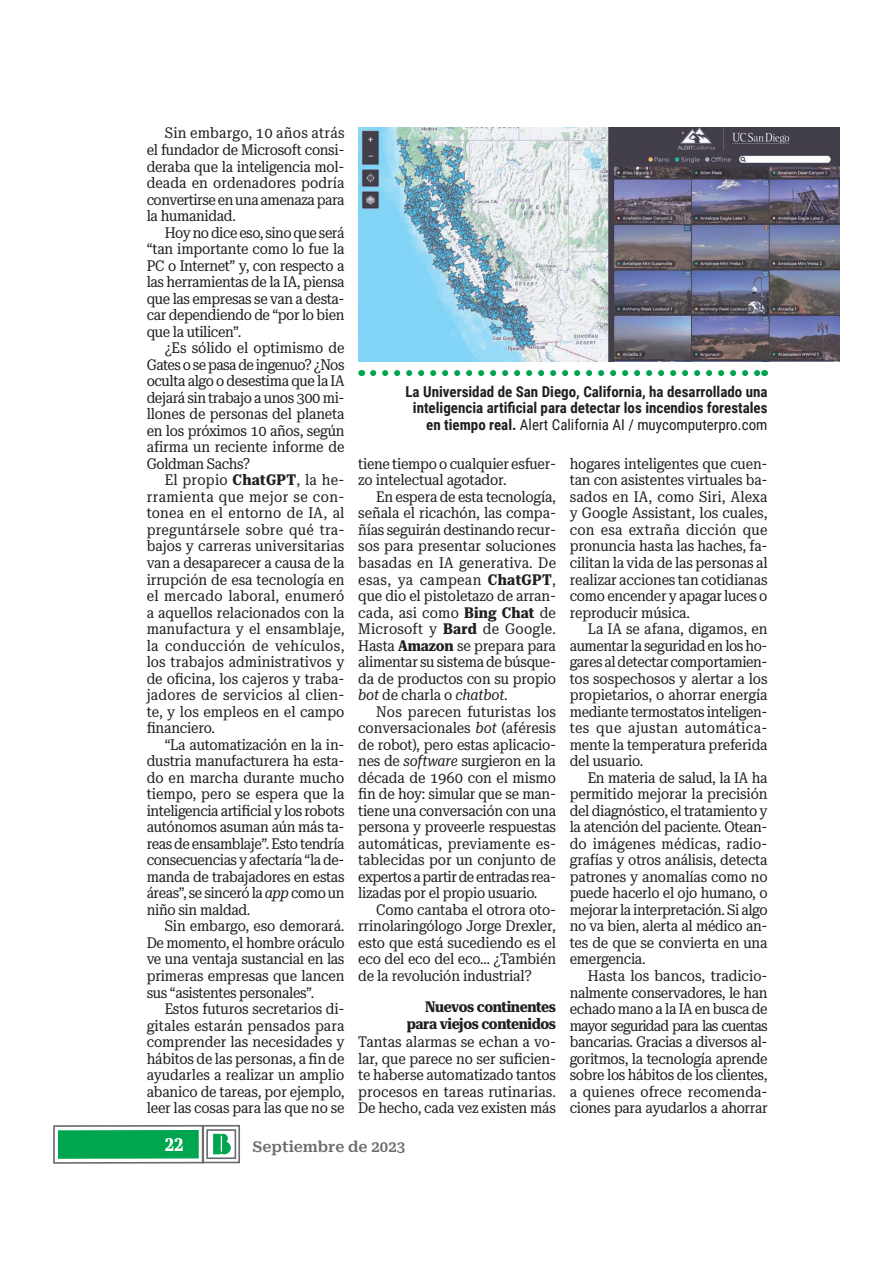
<style>
.page{position:relative;width:893px;height:1276px;background:#fff}
.page>*{position:absolute;margin:0;border:0;box-sizing:border-box;transform-origin:0 0}
.t1{font:700 ultra-condensed 21px "Roboto Serif 120 pt";color:#fff}
.t2{font:15px/16.5px "Roboto Serif 28 pt Condensed";letter-spacing:-.01em;color:#231f20;text-align:justify}
.t3{font:700 15px/16.5px "Roboto Condensed";color:#231f20;text-align:right}
.t4{font:700 15px/16.5px "Roboto Serif 28 pt Condensed";letter-spacing:-.025em;color:#231f20;text-align:right}
.t5{font:600 15px "Roboto Serif";color:#6c6d70}
.s1{font-weight:700}
.s2{font-style:italic}
.s3{font-weight:400}
</style>
<div class="page">
<svg style="left:53px;top:1124px;width:187px;height:40px"></svg>
<div style="left:58px;top:1130px;width:141px;height:28px;background:#00a54f"></div>
<img style="left:358px;top:128px;width:482px;height:233px">
<svg style="left:373px;top:370px;width:385px;height:6px"></svg>
<p class="t2" style="left:147px;top:125px;width:199px;text-indent:18px">Sin embargo, 10 años atrás el fundador de Microsoft consi&shy;deraba que la inteligencia mol&shy;deada en ordenadores podría convertirse en una amenaza para la humanidad.</p>
<p class="t2" style="left:147px;top:224px;width:199px;text-indent:18px">Hoy no dice eso, sino que será “tan importante como lo fue la PC o Internet” y, con respecto a las herramientas de la IA, piensa que las empresas se van a desta&shy;car dependiendo de “por lo bien que la utilicen”.</p>
<p class="t2" style="left:147px;top:340px;width:199px;text-indent:18px">¿Es sólido el optimismo de Gates o se pasa de ingenuo? ¿Nos oculta algo o desestima que la IA dejará sin trabajo a unos 300 mi&shy;llones de personas del planeta en los próximos 10 años, según afirma un reciente informe de Goldman Sachs?</p>
<p class="t2" style="left:147px;top:472px;width:199px;text-indent:18px">El propio <span class="s1">ChatGPT</span>, la he&shy;rramienta que mejor se con&shy;tonea en el entorno de IA, al preguntársele sobre qué tra&shy;bajos y carreras universitarias van a desaparecer a causa de la irrupción de esa tecnología en el mercado laboral, enumeró a aquellos relacionados con la manufactura y el ensamblaje, la conducción de vehículos, los trabajos administrativos y de oficina, los cajeros y traba&shy;jadores de servicios al clien&shy;te, y los empleos en el campo financiero.</p>
<p class="t2" style="left:147px;top:736px;width:199px;text-indent:18px">“La automatización en la in&shy;dustria manufacturera ha esta&shy;do en marcha durante mucho tiempo, pero se espera que la inteligencia artificial y los robots autónomos asuman aún más ta&shy;reas de ensamblaje”. Esto tendría consecuencias y afectaría “la de&shy;manda de trabajadores en estas áreas”, se sinceró la <span class="s2">app</span> como un niño sin maldad.</p>
<p class="t2" style="left:147px;top:918px;width:199px;text-indent:18px">Sin embargo, eso demorará.<br>De momento, el hombre oráculo ve una ventaja sustancial en las primeras empresas que lancen sus “asistentes personales”.</p>
<p class="t2" style="left:147px;top:1000px;width:199px;text-indent:18px">Estos futuros secretarios di&shy;gitales estarán pensados para comprender las necesidades y hábitos de las personas, a fin de ayudarles a realizar un amplio abanico de tareas, por ejemplo, leer las cosas para las que no se</p>
<p class="t3" style="left:405px;top:383px;width:364px">La Universidad de San Diego, California, ha desarrollado una inteligencia artificial para detectar los incendios forestales en tiempo real. <span class="s3">Alert California AI / muycomputerpro.com</span></p>
<p class="t2" style="left:358px;top:455px;width:199px">tiene tiempo o cualquier esfuer&shy;zo intelectual agotador.</p>
<p class="t2" style="left:358px;top:488px;width:199px;text-indent:18px">En espera de esta tecnología, señala el ricachón, las compa&shy;ñías seguirán destinando recur&shy;sos para presentar soluciones basadas en IA generativa. De esas, ya campean <span class="s1">ChatGPT</span>, que dio el pistoletazo de arran&shy;cada, asi como <span class="s1">Bing Chat</span> de Microsoft y <span class="s1">Bard</span> de Google.<br>Hasta <span class="s1">Amazon</span> se prepara para alimentar su sistema de búsque&shy;da de productos con su propio <span class="s2">bot</span> de charla o <span class="s2">chatbot</span>.</p>
<p class="t2" style="left:358px;top:703px;width:199px;text-indent:18px">Nos parecen futuristas los conversacionales <span class="s2">bot</span> (aféresis de robot), pero estas aplicacio&shy;nes de <span class="s2">software</span> surgieron en la década de 1960 con el mismo fin de hoy: simular que se man&shy;tiene una conversación con una persona y proveerle respuestas automáticas, previamente es&shy;tablecidas por un conjunto de expertos a partir de entradas rea&shy;lizadas por el propio usuario.</p>
<p class="t2" style="left:358px;top:901px;width:199px;text-indent:18px">Como cantaba el otrora oto&shy;rrinolaringólogo Jorge Drexler, esto que está sucediendo es el eco del eco del eco… ¿También de la revolución industrial?</p>
<p class="t4" style="left:407px;top:999px;width:151px">Nuevos continentes para viejos contenidos</p>
<p class="t2" style="left:358px;top:1033px;width:199px">Tantas alarmas se echan a vo&shy;lar, que parece no ser suficien&shy;te haberse automatizado tantos procesos en tareas rutinarias.<br>De hecho, cada vez existen más</p>
<p class="t2" style="left:570px;top:455px;width:199px">hogares inteligentes que cuen&shy;tan con asistentes virtuales ba&shy;sados en IA, como Siri, Alexa y Google Assistant, los cuales, con esa extraña dicción que pronuncia hasta las haches, fa&shy;cilitan la vida de las personas al realizar acciones tan cotidianas como encender y apagar luces o reproducir música.</p>
<p class="t2" style="left:570px;top:621px;width:199px;text-indent:18px">La IA se afana, digamos, en aumentar la seguridad en los ho&shy;gares al detectar comportamien&shy;tos sospechosos y alertar a los propietarios, o ahorrar energía mediante termostatos inteligen&shy;tes que ajustan automática&shy;mente la temperatura preferida del usuario.</p>
<p class="t2" style="left:570px;top:769px;width:199px;text-indent:18px">En materia de salud, la IA ha permitido mejorar la precisión del diagnóstico, el tratamiento y la atención del paciente. Otean&shy;do imágenes médicas, radio&shy;grafías y otros análisis, detecta patrones y anomalías como no puede hacerlo el ojo humano, o mejorar la interpretación. Si algo no va bien, alerta al médico an&shy;tes de que se convierta en una emergencia.</p>
<p class="t2" style="left:570px;top:967px;width:199px;text-indent:18px">Hasta los bancos, tradicio&shy;nalmente conservadores, le han echado mano a la IA en busca de mayor seguridad para las cuentas bancarias. Gracias a diversos al&shy;goritmos, la tecnología aprende sobre los hábitos de los clientes, a quienes ofrece recomenda&shy;ciones para ayudarlos a ahorrar</p>
<h1 class="t1" style="left:165px;top:1131px;width:20px">22</h1>
<p class="t5" style="left:252px;top:1138px;width:154px">Septiembre de 2023</p>
</div>
